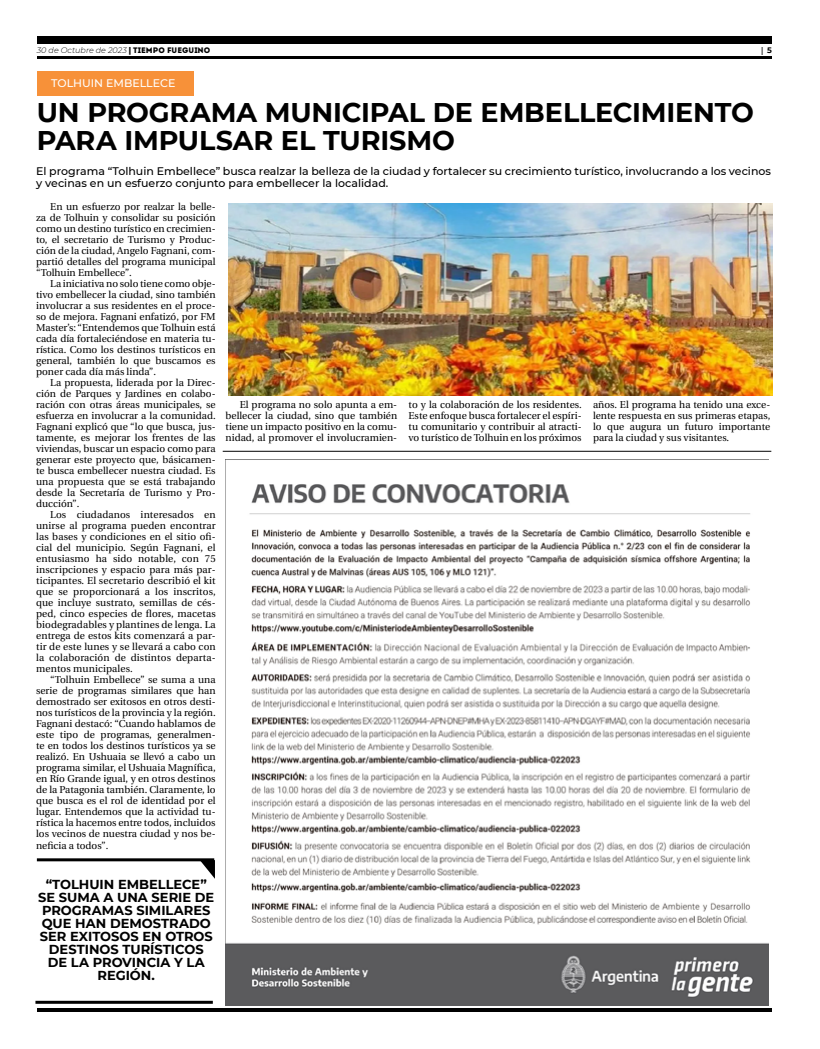
<style>
.page{position:relative;width:820px;height:1049px;background:#fff}
.page>*{position:absolute;margin:0;border:0;box-sizing:border-box;transform-origin:0 0}
.t1{font:700 27px/28px "Montserrat";letter-spacing:-.005em;color:#000}
.t2{font:700 13px "Montserrat";color:#000}
.t3{font:500 11px/11.5px "Montserrat";color:#000}
.t4{font:500 11px "Montserrat";color:#fff}
.t5{font:10px/11px "Utopia";color:#000;text-align:justify}
.t6{font:italic 300 8px "Montserrat";color:#000}
.t7{font:700 8px "Utopia";color:#000}
.s1{font-family:"Fedra Sans Pro";font-weight:700;font-style:normal}
.s2{font-family:"Intro";font-weight:400;font-style:normal}
.s3{font-family:"Montserrat"}
</style>
<div class="page">
<hr style="left:37px;top:56px;width:734px;height:3px;background:#000">
<div style="left:37px;top:37px;width:734px;height:7px;background:#000"></div>
<hr style="left:37px;top:1008px;width:734px;height:4px;background:#000">
<img style="left:225px;top:459px;width:543px;height:546px">
<svg style="left:200px;top:860px;width:15px;height:19px"></svg>
<hr style="left:35px;top:1001px;width:178px;height:3px;background:#000">
<hr style="left:37px;top:858px;width:177px;height:3px;background:#000">
<div style="left:37px;top:71px;width:156px;height:25px;background:#f79139"></div>
<hr style="left:223px;top:451px;width:548px;height:1px;background:#000">
<img style="left:228px;top:203px;width:544px;height:192px">
<p class="t6" style="left:37px;top:45px;width:175px">30 de Octubre de 2023 <span class="s1">|</span> <span class="s2">TIEMPO FUEGUINO</span></p>
<p class="t7" style="left:761px;top:45px;width:12px">| <span class="s3">5</span></p>
<p class="t4" style="left:51px;top:76px;width:126px">TOLHUIN EMBELLECE</p>
<h1 class="t1" style="left:37px;top:97px;width:718px">UN PROGRAMA MUNICIPAL DE EMBELLECIMIENTO<br>PARA IMPULSAR EL TURISMO</h1>
<p class="t3" style="left:36px;top:165px;width:736px">El programa “Tolhuin Embellece” busca realzar la belleza de la ciudad y fortalecer su crecimiento turístico, involucrando a los vecinos y vecinas en un esfuerzo conjunto para embellecer la localidad.</p>
<p class="t5" style="left:36px;top:202px;width:181px;text-indent:14px">En un esfuerzo por realzar la belle&shy;za de Tolhuin y consolidar su posición como un destino turístico en crecimien&shy;to, el secretario de Turismo y Produc&shy;ción de la ciudad, Angelo Fagnani, com&shy;partió detalles del programa municipal “Tolhuin Embellece”.</p>
<p class="t5" style="left:36px;top:279px;width:181px;text-indent:14px">La iniciativa no solo tiene como obje&shy;tivo embellecer la ciudad, sino también involucrar a sus residentes en el proce&shy;so de mejora. Fagnani enfatizó, por FM Master’s: “Entendemos que Tolhuin está cada día fortaleciéndose en materia tu&shy;rística. Como los destinos turísticos en general, también lo que buscamos es poner cada día más linda”.</p>
<p class="t5" style="left:36px;top:378px;width:181px;text-indent:14px">La propuesta, liderada por la Direc&shy;ción de Parques y Jardines en colabo&shy;ración con otras áreas municipales, se esfuerza en involucrar a la comunidad.<br>Fagnani explicó que “lo que busca, jus&shy;tamente, es mejorar los frentes de las viviendas, buscar un espacio como para generar este proyecto que, básicamen&shy;te busca embellecer nuestra ciudad. Es una propuesta que se está trabajando desde la Secretaría de Turismo y Pro&shy;ducción”.</p>
<p class="t5" style="left:36px;top:510px;width:181px;text-indent:14px">Los ciudadanos interesados en unirse al programa pueden encontrar las bases y condiciones en el sitio ofi&shy;cial del municipio. Según Fagnani, el entusiasmo ha sido notable, con 75 inscripciones y espacio para más par&shy;ticipantes. El secretario describió el kit que se proporcionará a los inscritos, que incluye sustrato, semillas de cés&shy;ped, cinco especies de flores, macetas biodegradables y plantines de lenga. La entrega de estos kits comenzará a par&shy;tir de este lunes y se llevará a cabo con la colaboración de distintos departa&shy;mentos municipales.</p>
<p class="t5" style="left:36px;top:675px;width:181px;text-indent:14px">“Tolhuin Embellece” se suma a una serie de programas similares que han demostrado ser exitosos en otros desti&shy;nos turísticos de la provincia y la región.<br>Fagnani destacó: “Cuando hablamos de este tipo de programas, generalmen&shy;te en todos los destinos turísticos ya se realizó. En Ushuaia se llevó a cabo un programa similar, el Ushuaia Magnífica, en Río Grande igual, y en otros destinos de la Patagonia también. Claramente, lo que busca es el rol de identidad por el lugar. Entendemos que la actividad tu&shy;rística la hacemos entre todos, incluidos los vecinos de nuestra ciudad y nos be&shy;neficia a todos”.</p>
<p class="t5" style="left:225px;top:400px;width:173px;text-indent:14px">El programa no solo apunta a em&shy;bellecer la ciudad, sino que también tiene un impacto positivo en la comu&shy;nidad, al promover el involucramien-</p>
<p class="t5" style="left:408px;top:400px;width:174px">to y la colaboración de los residentes.<br>Este enfoque busca fortalecer el espíri&shy;tu comunitario y contribuir al atracti&shy;vo turístico de Tolhuin en los próximos</p>
<p class="t5" style="left:592px;top:400px;width:179px">años. El programa ha tenido una exce&shy;lente respuesta en sus primeras etapas, lo que augura un futuro importante para la ciudad y sus visitantes.</p>
<h2 class="t2" style="left:46px;top:875px;width:25px">“TOLHUIN</h2>
<h2 class="t2" style="left:118px;top:875px;width:19px">EMBELLECE</h2>
<h2 class="t2" style="left:200px;top:875px;width:8px">”</h2>
<h2 class="t2" style="left:38px;top:888px;width:32px">SE SUMA</h2>
<h2 class="t2" style="left:103px;top:888px;width:25px">A UNA</h2>
<h2 class="t2" style="left:151px;top:888px;width:9px">SERIE</h2>
<h2 class="t2" style="left:195px;top:888px;width:10px">DE</h2>
<h2 class="t2" style="left:42px;top:901px;width:11px">PROGRAMAS</h2>
<h2 class="t2" style="left:136px;top:901px;width:10px">SIMILARES</h2>
<h2 class="t2" style="left:42px;top:914px;width:45px">QUE HAN</h2>
<h2 class="t2" style="left:110px;top:914px;width:11px">DEMOSTRADO</h2>
<h2 class="t2" style="left:40px;top:927px;width:10px">SER</h2>
<h2 class="t2" style="left:70px;top:927px;width:10px">EXITOSOS</h2>
<h2 class="t2" style="left:142px;top:927px;width:34px">EN OTROS</h2>
<h2 class="t2" style="left:49px;top:940px;width:10px">DESTINOS</h2>
<h2 class="t2" style="left:122px;top:940px;width:10px">TURÍSTICOS</h2>
<h2 class="t2" style="left:48px;top:953px;width:55px">DELAPROVINCIA</h2>
<h2 class="t2" style="left:174px;top:953px;width:23px">Y LA</h2>
<h2 class="t2" style="left:97px;top:966px;width:10px">REGIÓN</h2>
<h2 class="t2" style="left:151px;top:966px;width:5px">.</h2>
</div>
